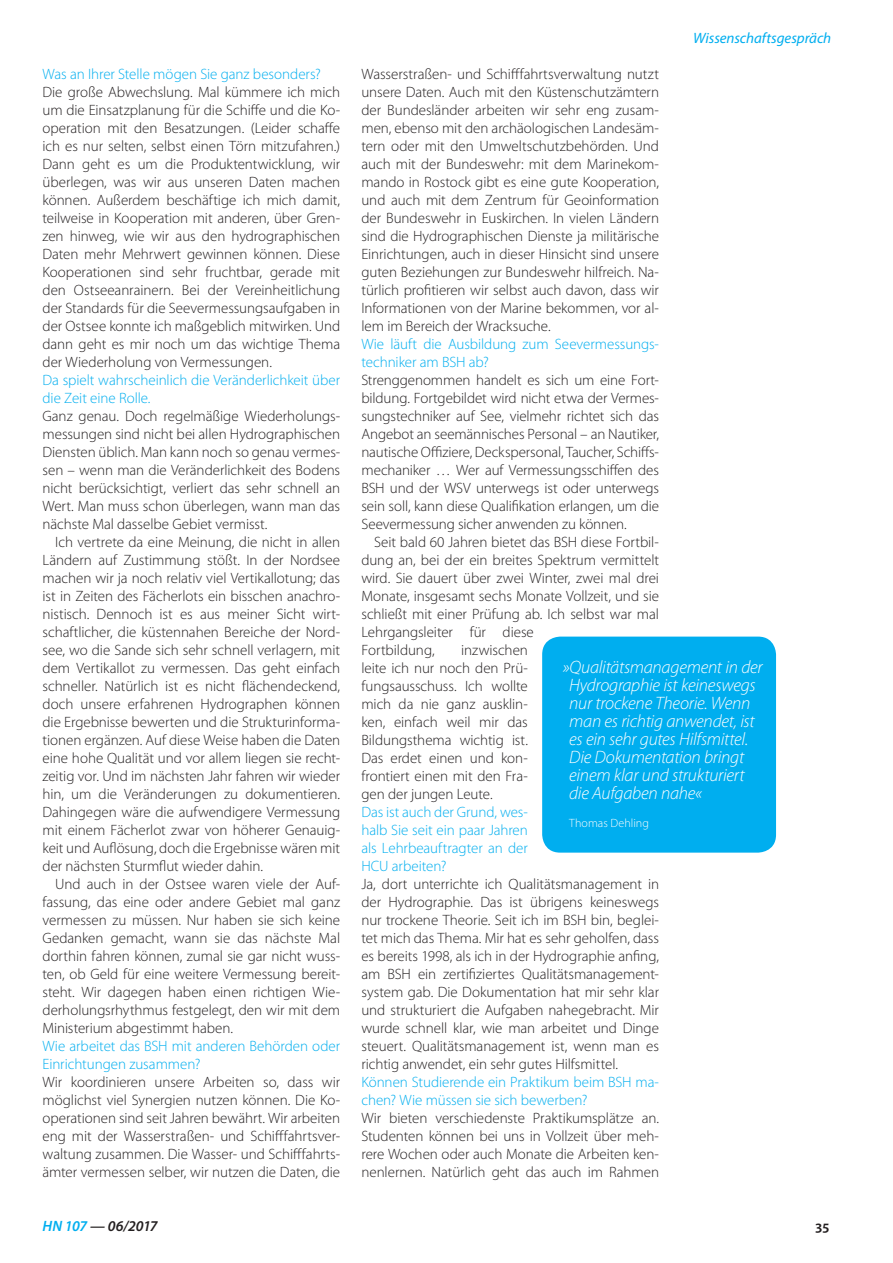
<style>
.page{position:relative;width:893px;height:1263px;background:#fff}
.page>*{position:absolute;margin:0;border:0;box-sizing:border-box;transform-origin:0 0}
.t1{font:italic 300 18px/18px "Myriad Pro";letter-spacing:-.015em;color:#fff}
.t2{font:300 15px/18px "Myriad Pro";letter-spacing:-.005em;color:#231f20;text-align:justify}
.t3{font:300 15px/18px "Myriad Pro";letter-spacing:-.005em;color:#00aeef}
.t4{font:italic 15px "Myriad Pro";letter-spacing:-.005em;color:#00aeef}
.t5{font:italic 600 15px "Myriad Pro";letter-spacing:-.02em;color:#231f20}
.t6{font:600 15px "Myriad Pro";color:#231f20}
.t7{font:300 12px "Myriad Pro";letter-spacing:.005em;color:#fff}
.s1{color:#00aeef}
</style>
<div class="page">
<div style="left:542px;top:637px;width:234px;height:216px;background:#00aeef;border-radius:18px"></div>
<p class="t3" style="left:43px;top:64px;width:280px">Was an Ihrer Stelle mögen Sie ganz besonders?</p>
<p class="t2" style="left:43px;top:82px;width:299px">Die große Abwechslung. Mal kümmere ich mich um die Einsatzplanung für die Schiffe und die Ko&shy;operation mit den Besatzungen. (Leider schaffe ich es nur selten, selbst einen Törn mitzufahren.)<br>Dann geht es um die Produktentwicklung, wir überlegen, was wir aus unseren Daten machen können. Außerdem beschäftige ich mich damit, teilweise in Kooperation mit anderen, über Gren&shy;zen hinweg, wie wir aus den hydrographischen Daten mehr Mehrwert gewinnen können. Diese Kooperationen sind sehr fruchtbar, gerade mit den Ostseeanrainern. Bei der Vereinheitlichung der Standards für die Seevermessungsaufgaben in der Ostsee konnte ich maßgeblich mitwirken. Und dann geht es mir noch um das wichtige Thema der Wiederholung von Vermessungen.</p>
<p class="t3" style="left:43px;top:370px;width:299px">Da spielt wahrscheinlich die Veränderlichkeit über die Zeit eine Rolle.</p>
<p class="t2" style="left:43px;top:406px;width:299px">Ganz genau. Doch regelmäßige Wiederholungs&shy;messungen sind nicht bei allen Hydrographischen Diensten üblich. Man kann noch so genau vermes&shy;sen – wenn man die Veränderlichkeit des Bodens nicht berücksichtigt, verliert das sehr schnell an Wert. Man muss schon überlegen, wann man das nächste Mal dasselbe Gebiet vermisst.</p>
<p class="t2" style="left:43px;top:532px;width:299px;text-indent:13px">Ich vertrete da eine Meinung, die nicht in allen Ländern auf Zustimmung stößt. In der Nordsee machen wir ja noch relativ viel Vertikallotung; das ist in Zeiten des Fächerlots ein bisschen anachro&shy;nistisch. Dennoch ist es aus meiner Sicht wirt&shy;schaftlicher, die küstennahen Bereiche der Nord&shy;see, wo die Sande sich sehr schnell verlagern, mit dem Vertikallot zu vermessen. Das geht einfach schneller. Natürlich ist es nicht flächendeckend, doch unsere erfahrenen Hydrographen können die Ergebnisse bewerten und die Strukturinforma&shy;tionen ergänzen. Auf diese Weise haben die Daten eine hohe Qualität und vor allem liegen sie recht&shy;zeitig vor. Und im nächsten Jahr fahren wir wieder hin, um die Veränderungen zu dokumentieren.<br>Dahingegen wäre die aufwendigere Vermessung mit einem Fächerlot zwar von höherer Genauig&shy;keit und Auflösung, doch die Ergebnisse wären mit der nächsten Sturmflut wieder dahin.</p>
<p class="t2" style="left:43px;top:874px;width:299px;text-indent:13px">Und auch in der Ostsee waren viele der Auf&shy;fassung, das eine oder andere Gebiet mal ganz vermessen zu müssen. Nur haben sie sich keine Gedanken gemacht, wann sie das nächste Mal dorthin fahren können, zumal sie gar nicht wuss&shy;ten, ob Geld für eine weitere Vermessung bereit&shy;steht. Wir dagegen haben einen richtigen Wie&shy;derholungsrhythmus festgelegt, den wir mit dem Ministerium abgestimmt haben.</p>
<p class="t3" style="left:43px;top:1036px;width:299px">Wie arbeitet das BSH mit anderen Behörden oder<br>Einrichtungen zusammen?</p>
<p class="t2" style="left:43px;top:1072px;width:299px">Wir koordinieren unsere Arbeiten so, dass wir möglichst viel Synergien nutzen können. Die Ko&shy;operationen sind seit Jahren bewährt. Wir arbeiten eng mit der Wasserstraßen- und Schifffahrtsver&shy;waltung zusammen. Die Wasser- und Schifffahrts&shy;ämter vermessen selber, wir nutzen die Daten, die</p>
<p class="t4" style="left:693px;top:28px;width:140px">Wissenschaftsgespräch</p>
<p class="t2" style="left:361px;top:64px;width:299px">Wasserstraßen- und Schifffahrtsverwaltung nutzt unsere Daten. Auch mit den Küstenschutzämtern der Bundesländer arbeiten wir sehr eng zusam&shy;men, ebenso mit den archäologischen Landesäm&shy;tern oder mit den Umweltschutzbehörden. Und auch mit der Bundeswehr: mit dem Marinekom&shy;mando in Rostock gibt es eine gute Kooperation, und auch mit dem Zentrum für Geoinformation der Bundeswehr in Euskirchen. In vielen Ländern sind die Hydrographischen Dienste ja militärische Einrichtungen, auch in dieser Hinsicht sind unsere guten Beziehungen zur Bundeswehr hilfreich. Na&shy;türlich profitieren wir selbst auch davon, dass wir Informationen von der Marine bekommen, vor al&shy;lem im Bereich der Wracksuche.</p>
<p class="t3" style="left:361px;top:334px;width:299px">Wie läuft die Ausbildung zum Seevermessungs&shy;techniker am BSH ab?</p>
<p class="t2" style="left:361px;top:370px;width:299px">Strenggenommen handelt es sich um eine Fort&shy;bildung. Fortgebildet wird nicht etwa der Vermes&shy;sungstechniker auf See, vielmehr richtet sich das Angebot an seemännisches Personal – an Nautiker, nautische Offiziere, Deckspersonal, Taucher, Schiffs&shy;mechaniker … Wer auf Vermessungsschiffen des BSH und der WSV unterwegs ist oder unterwegs sein soll, kann diese Qualifikation erlangen, um die Seevermessung sicher anwenden zu können.</p>
<p class="t2" style="left:361px;top:532px;width:299px;text-align:left;text-indent:13px">Seit bald 60 Jahren bietet das BSH diese Fortbil&shy;dung an, bei der ein breites Spektrum vermittelt wird. Sie dauert über zwei Winter, zwei mal drei Monate, insgesamt sechs Monate Vollzeit, und sie schließt mit einer Prüfung ab. Ich selbst war mal Lehrgangsleiter für diese<br>Fortbildung,</p>
<p class="t2" style="left:361px;top:640px;width:168px;text-indent:100px">inzwischen leite ich nur noch den Prü&shy;fungsausschuss. Ich wollte mich da nie ganz ausklin&shy;ken, einfach weil mir das Bildungsthema wichtig ist.<br>Das erdet einen und kon&shy;frontiert einen mit den Fra&shy;gen der jungen Leute.</p>
<p class="t3" style="left:361px;top:802px;width:168px;text-align:justify">Das ist auch der Grund, wes&shy;halb Sie seit ein paar Jahren als Lehrbeauftragter an der HCU arbeiten?</p>
<p class="t2" style="left:361px;top:874px;width:299px">Ja, dort unterrichte ich Qualitätsmanagement in der Hydrographie. Das ist übrigens keineswegs nur trockene Theorie. Seit ich im BSH bin, beglei&shy;tet mich das Thema. Mir hat es sehr geholfen, dass es bereits 1998, als ich in der Hydrographie anfing, am BSH ein zertifiziertes Qualitätsmanagement&shy;system gab. Die Dokumentation hat mir sehr klar und strukturiert die Aufgaben nahegebracht. Mir wurde schnell klar, wie man arbeitet und Dinge steuert. Qualitätsmanagement ist, wenn man es richtig anwendet, ein sehr gutes Hilfsmittel.</p>
<p class="t3" style="left:361px;top:1072px;width:299px">Können Studierende ein Praktikum beim BSH ma&shy;chen? Wie müssen sie sich bewerben?</p>
<p class="t2" style="left:361px;top:1108px;width:299px">Wir bieten verschiedenste Praktikumsplätze an.<br>Studenten können bei uns in Vollzeit über meh&shy;rere Wochen oder auch Monate die Arbeiten ken&shy;nenlernen. Natürlich geht das auch im Rahmen</p>
<p class="t1" style="left:569px;top:657px;width:195px;text-indent:-6px">»Qualitätsmanagement in der<br>Hydrographie ist keineswegs nur trockene Theorie. Wenn man es richtig anwendet, ist es ein sehr gutes Hilfsmittel.<br>Die Dokumentation bringt einem klar und strukturiert die Aufgaben nahe«</p>
<p class="t7" style="left:569px;top:816px;width:81px">Thomas Dehling</p>
<p class="t5" style="left:43px;top:1216px;width:117px"><span class="s1">HN 107</span> — 06/2017</p>
<p class="t6" style="left:816px;top:1216px;width:15px">35</p>
</div>
